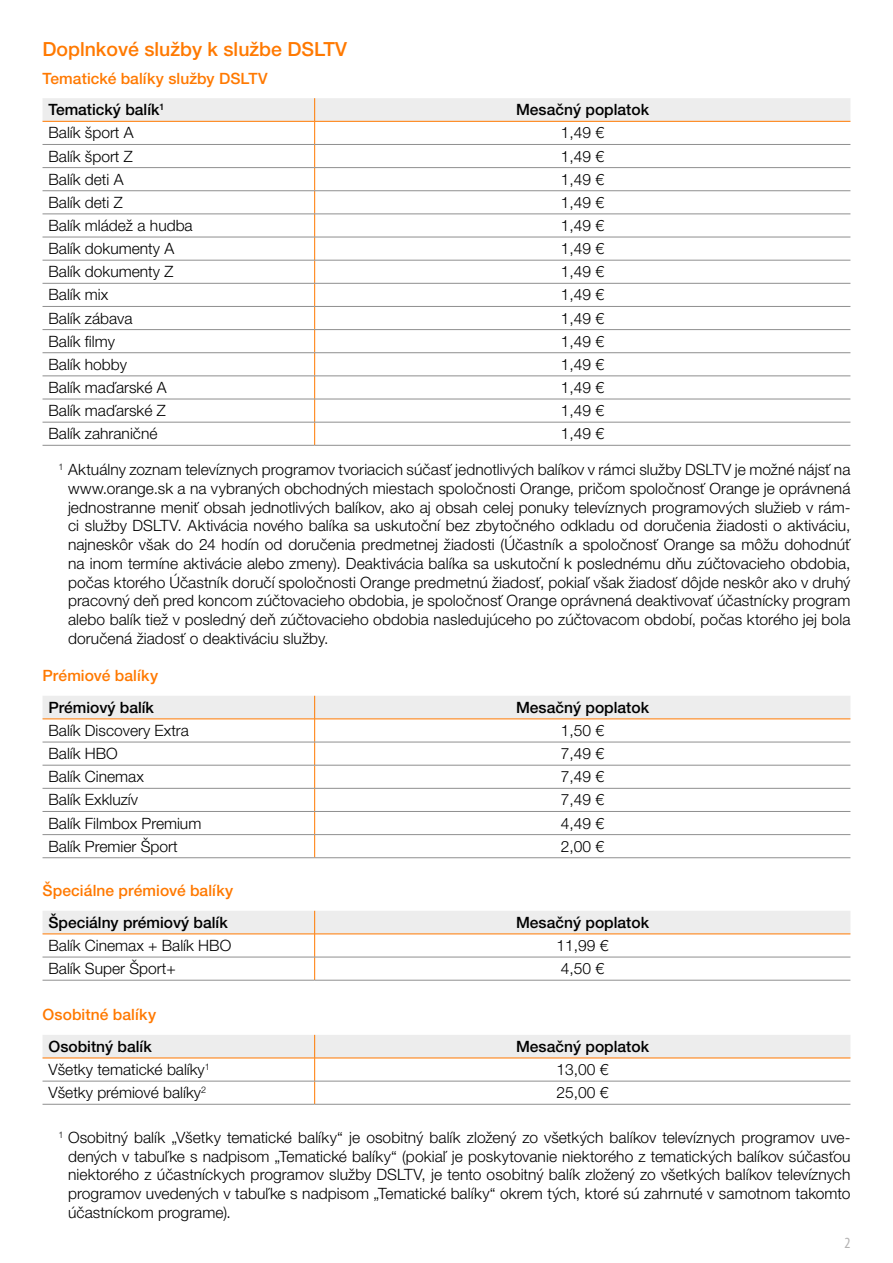
<style>
.page{position:relative;width:893px;height:1263px;background:#fff}
.page>*{position:absolute;margin:0;border:0;box-sizing:border-box;transform-origin:0 0}
.t1{font:500 19.5px "Helvetica Neue LT Pro";color:#ff7900}
.t2{font:300 15.6px/18.8px "Helvetica Neue LT Pro";color:#000;text-align:justify}
.t3{font:500 15.6px "Helvetica Neue LT Pro";color:#000}
.t4{font:500 15.6px/31.7px "Helvetica Neue LT Pro";letter-spacing:.005em;color:#ff7900}
.t5{font:condensed 15.6px "Myriad Pro";color:#b3b2b2}
.s1{color:#000}
</style>
<div class="page">
<svg style="left:43px;top:98px;width:807px;height:347px"></svg>
<hr style="left:43px;top:144px;width:272px;height:1px;background:#8f8f8f">
<hr style="left:315px;top:144px;width:535px;height:1px;background:#8f8f8f">
<hr style="left:43px;top:167px;width:272px;height:1px;background:#8f8f8f">
<hr style="left:315px;top:167px;width:535px;height:1px;background:#8f8f8f">
<hr style="left:43px;top:190px;width:272px;height:1px;background:#8f8f8f">
<hr style="left:315px;top:190px;width:535px;height:1px;background:#8f8f8f">
<hr style="left:43px;top:214px;width:272px;height:1px;background:#8f8f8f">
<hr style="left:315px;top:214px;width:535px;height:1px;background:#8f8f8f">
<hr style="left:43px;top:237px;width:272px;height:1px;background:#8f8f8f">
<hr style="left:315px;top:237px;width:535px;height:1px;background:#8f8f8f">
<hr style="left:43px;top:260px;width:272px;height:1px;background:#8f8f8f">
<hr style="left:315px;top:260px;width:535px;height:1px;background:#8f8f8f">
<hr style="left:43px;top:283px;width:272px;height:1px;background:#8f8f8f">
<hr style="left:315px;top:283px;width:535px;height:1px;background:#8f8f8f">
<hr style="left:43px;top:306px;width:272px;height:1px;background:#8f8f8f">
<hr style="left:315px;top:306px;width:535px;height:1px;background:#8f8f8f">
<hr style="left:43px;top:329px;width:272px;height:1px;background:#8f8f8f">
<hr style="left:315px;top:329px;width:535px;height:1px;background:#8f8f8f">
<hr style="left:43px;top:352px;width:272px;height:1px;background:#8f8f8f">
<hr style="left:315px;top:352px;width:535px;height:1px;background:#8f8f8f">
<hr style="left:43px;top:376px;width:272px;height:1px;background:#8f8f8f">
<hr style="left:315px;top:376px;width:535px;height:1px;background:#8f8f8f">
<hr style="left:43px;top:399px;width:272px;height:1px;background:#8f8f8f">
<hr style="left:315px;top:399px;width:535px;height:1px;background:#8f8f8f">
<hr style="left:43px;top:422px;width:272px;height:1px;background:#8f8f8f">
<hr style="left:315px;top:422px;width:535px;height:1px;background:#8f8f8f">
<hr style="left:43px;top:445px;width:272px;height:1px;background:#8f8f8f">
<hr style="left:315px;top:445px;width:535px;height:1px;background:#8f8f8f">
<svg style="left:43px;top:696px;width:807px;height:161px"></svg>
<hr style="left:43px;top:742px;width:272px;height:1px;background:#8f8f8f">
<hr style="left:315px;top:742px;width:535px;height:1px;background:#8f8f8f">
<hr style="left:43px;top:765px;width:272px;height:1px;background:#8f8f8f">
<hr style="left:315px;top:765px;width:535px;height:1px;background:#8f8f8f">
<hr style="left:43px;top:788px;width:272px;height:1px;background:#8f8f8f">
<hr style="left:315px;top:788px;width:535px;height:1px;background:#8f8f8f">
<hr style="left:43px;top:811px;width:272px;height:1px;background:#8f8f8f">
<hr style="left:315px;top:811px;width:535px;height:1px;background:#8f8f8f">
<hr style="left:43px;top:834px;width:272px;height:1px;background:#8f8f8f">
<hr style="left:315px;top:834px;width:535px;height:1px;background:#8f8f8f">
<hr style="left:43px;top:857px;width:272px;height:1px;background:#8f8f8f">
<hr style="left:315px;top:857px;width:535px;height:1px;background:#8f8f8f">
<svg style="left:43px;top:911px;width:807px;height:69px"></svg>
<hr style="left:43px;top:957px;width:272px;height:1px;background:#8f8f8f">
<hr style="left:315px;top:957px;width:535px;height:1px;background:#8f8f8f">
<hr style="left:43px;top:980px;width:272px;height:1px;background:#8f8f8f">
<hr style="left:315px;top:980px;width:535px;height:1px;background:#8f8f8f">
<svg style="left:43px;top:1035px;width:807px;height:69px"></svg>
<hr style="left:43px;top:1081px;width:272px;height:1px;background:#8f8f8f">
<hr style="left:315px;top:1081px;width:535px;height:1px;background:#8f8f8f">
<hr style="left:43px;top:1104px;width:272px;height:1px;background:#8f8f8f">
<hr style="left:315px;top:1104px;width:535px;height:1px;background:#8f8f8f">
<p class="t1" style="left:43px;top:38px;width:306px">Doplnkové služby k službe DSLTV</p>
<p class="t4" style="left:49px;top:62px;width:221px;text-indent:-6px">Tematické balíky služby DSLTV<br><span class="s1">Tematický balík</span><sup>1</sup></p>
<p class="t3" style="left:516px;top:100px;width:134px">Mesačný poplatok</p>
<p class="t2" style="left:49px;top:123px;width:87px">Balík šport A</p>
<p class="t2" style="left:561px;top:123px;width:45px">1,49 €</p>
<p class="t2" style="left:49px;top:146px;width:86px">Balík šport Z</p>
<p class="t2" style="left:561px;top:146px;width:45px">1,49 €</p>
<p class="t2" style="left:49px;top:169px;width:77px">Balík deti A</p>
<p class="t2" style="left:561px;top:169px;width:45px">1,49 €</p>
<p class="t2" style="left:49px;top:193px;width:76px">Balík deti Z</p>
<p class="t2" style="left:561px;top:193px;width:45px">1,49 €</p>
<p class="t2" style="left:49px;top:216px;width:146px">Balík mládež a hudba</p>
<p class="t2" style="left:561px;top:216px;width:45px">1,49 €</p>
<p class="t2" style="left:49px;top:239px;width:127px">Balík dokumenty A</p>
<p class="t2" style="left:561px;top:239px;width:45px">1,49 €</p>
<p class="t2" style="left:49px;top:262px;width:126px">Balík dokumenty Z</p>
<p class="t2" style="left:561px;top:262px;width:45px">1,49 €</p>
<p class="t2" style="left:49px;top:285px;width:61px">Balík mix</p>
<p class="t2" style="left:561px;top:285px;width:45px">1,49 €</p>
<p class="t2" style="left:49px;top:308px;width:86px">Balík zábava</p>
<p class="t2" style="left:561px;top:308px;width:45px">1,49 €</p>
<p class="t2" style="left:49px;top:331px;width:68px">Balík filmy</p>
<p class="t2" style="left:561px;top:331px;width:45px">1,49 €</p>
<p class="t2" style="left:49px;top:355px;width:80px">Balík hobby</p>
<p class="t2" style="left:561px;top:355px;width:45px">1,49 €</p>
<p class="t2" style="left:49px;top:378px;width:120px">Balík maďarské A</p>
<p class="t2" style="left:561px;top:378px;width:45px">1,49 €</p>
<p class="t2" style="left:49px;top:401px;width:119px">Balík maďarské Z</p>
<p class="t2" style="left:561px;top:401px;width:45px">1,49 €</p>
<p class="t2" style="left:49px;top:424px;width:110px">Balík zahraničné</p>
<p class="t2" style="left:561px;top:424px;width:45px">1,49 €</p>
<p class="t2" style="left:68px;top:460px;width:784px;text-indent:-9px"><sup>1</sup> Aktuálny zoznam televíznych programov tvoriacich súčasť jednotlivých balíkov v rámci služby DSLTV je možné nájsť na www.orange.sk a na vybraných obchodných miestach spoločnosti Orange, pričom spoločnosť Orange je oprávnená jednostranne meniť obsah jednotlivých balíkov, ako aj obsah celej ponuky televíznych programových služieb v rám&shy;ci služby DSLTV. Aktivácia nového balíka sa uskutoční bez zbytočného odkladu od doručenia žiadosti o aktiváciu, najneskôr však do 24 hodín od doručenia predmetnej žiadosti (Účastník a spoločnosť Orange sa môžu dohodnúť na inom termíne aktivácie alebo zmeny). Deaktivácia balíka sa uskutoční k poslednému dňu zúčtovacieho obdobia, počas ktorého Účastník doručí spoločnosti Orange predmetnú žiadosť, pokiaľ však žiadosť dôjde neskôr ako v druhý pracovný deň pred koncom zúčtovacieho obdobia, je spoločnosť Orange oprávnená deaktivovať účastnícky program alebo balík tiež v posledný deň zúčtovacieho obdobia nasledujúceho po zúčtovacom období, počas ktorého jej bola doručená žiadosť o deaktiváciu služby.</p>
<p class="t4" style="left:43px;top:660px;width:117px">Prémiové balíky</p>
<p class="t3" style="left:49px;top:698px;width:107px">Prémiový balík</p>
<p class="t3" style="left:516px;top:698px;width:134px">Mesačný poplatok</p>
<p class="t2" style="left:49px;top:721px;width:142px">Balík Discovery Extra</p>
<p class="t2" style="left:561px;top:721px;width:45px">1,50 €</p>
<p class="t2" style="left:49px;top:744px;width:71px">Balík HBO</p>
<p class="t2" style="left:561px;top:744px;width:45px">7,49 €</p>
<p class="t2" style="left:49px;top:767px;width:97px">Balík Cinemax</p>
<p class="t2" style="left:561px;top:767px;width:45px">7,49 €</p>
<p class="t2" style="left:49px;top:790px;width:91px">Balík Exkluzív</p>
<p class="t2" style="left:561px;top:790px;width:45px">7,49 €</p>
<p class="t2" style="left:49px;top:813px;width:154px">Balík Filmbox Premium</p>
<p class="t2" style="left:561px;top:813px;width:45px">4,49 €</p>
<p class="t2" style="left:49px;top:836px;width:131px">Balík Premier Šport</p>
<p class="t2" style="left:561px;top:836px;width:45px">2,00 €</p>
<p class="t4" style="left:43px;top:875px;width:192px">Špeciálne prémiové balíky</p>
<p class="t3" style="left:49px;top:913px;width:181px">Špeciálny prémiový balík</p>
<p class="t3" style="left:516px;top:913px;width:134px">Mesačný poplatok</p>
<p class="t2" style="left:49px;top:936px;width:184px">Balík Cinemax + Balík HBO</p>
<p class="t2" style="left:557px;top:936px;width:54px">11,99 €</p>
<p class="t2" style="left:49px;top:959px;width:129px">Balík Super Šport+</p>
<p class="t2" style="left:561px;top:959px;width:45px">4,50 €</p>
<p class="t4" style="left:43px;top:999px;width:115px">Osobitné balíky</p>
<p class="t3" style="left:49px;top:1037px;width:105px">Osobitný balík</p>
<p class="t3" style="left:516px;top:1037px;width:134px">Mesačný poplatok</p>
<p class="t2" style="left:49px;top:1060px;width:163px">Všetky tematické balíky<sup>1</sup></p>
<p class="t2" style="left:556px;top:1060px;width:54px">13,00 €</p>
<p class="t2" style="left:49px;top:1083px;width:159px">Všetky prémiové balíky<sup>2</sup></p>
<p class="t2" style="left:556px;top:1083px;width:54px">25,00 €</p>
<p class="t2" style="left:68px;top:1127px;width:784px;text-indent:-9px"><sup>1</sup> Osobitný balík „Všetky tematické balíky“ je osobitný balík zložený zo všetkých balíkov televíznych programov uve&shy;dených v tabuľke s nadpisom „Tematické balíky“ (pokiaľ je poskytovanie niektorého z tematických balíkov súčasťou niektorého z účastníckych programov služby DSLTV, je tento osobitný balík zložený zo všetkých balíkov televíznych programov uvedených v tabuľke s nadpisom „Tematické balíky“ okrem tých, ktoré sú zahrnuté v samotnom takomto účastníckom programe).</p>
<p class="t5" style="left:844px;top:1233px;width:8px">2</p>
</div>
